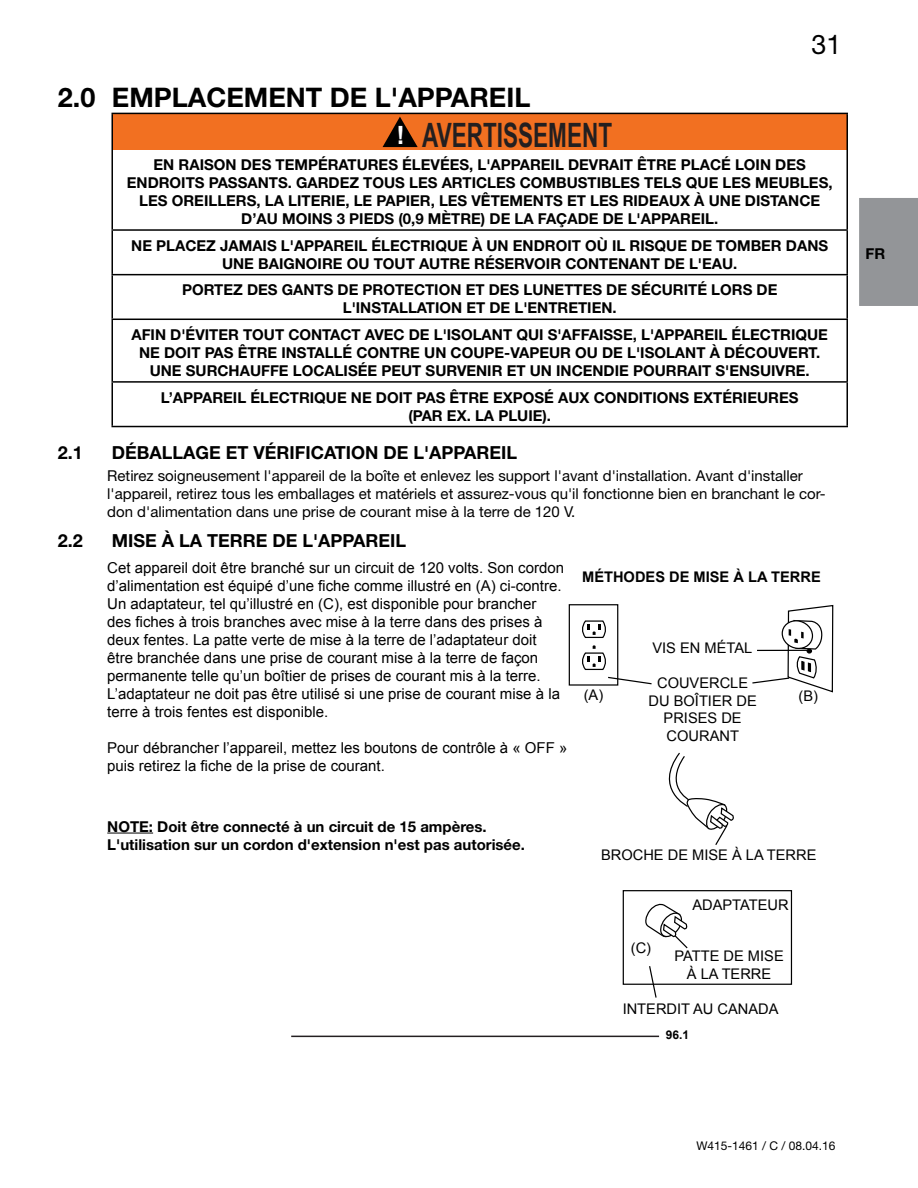
<style>
.page{position:relative;width:918px;height:1188px;background:#fff}
.page>*{position:absolute;margin:0;border:0;box-sizing:border-box;transform-origin:0 0}
.t1{font:700 33.6px "Arial Narrow";color:#231f20;scale:.82 1}
.t2{font:700 27px "Helvetica Neue";color:#000}
.t3{font:27px "Helvetica Neue";color:#000}
.t4{font:700 25.2px "Arial";color:#fff}
.t5{font:700 18px "Helvetica Neue";color:#000}
.t6{font:700 15px/18px "Helvetica Neue";color:#000;text-align:center}
.t7{font:15px/18px "Arial";color:#000}
.t8{font:15px/18px "Helvetica Neue";color:#000}
.t9{font:14.7px/17.5px "Arial";color:#000;text-align:center}
.t10{font:700 14.7px "Arial";color:#000}
.t11{font:12px "Helvetica Neue";color:#000}
.t12{font:700 12px "Arial";color:#000}
.s1{font-family:"Arial";font-size:25.2px;color:#fff}
</style>
<div class="page">
<div style="left:859px;top:198px;width:59px;height:108px;background:#939598"></div>
<div style="left:112px;top:114px;width:734px;height:36px;background:#f27021"></div>
<svg style="left:383px;top:117px;width:35px;height:30px"></svg>
<hr style="left:111px;top:113px;width:737px;height:1px;background:#000">
<hr style="left:111px;top:114px;width:2px;height:115px;background:#000">
<hr style="left:846px;top:114px;width:2px;height:115px;background:#000">
<hr style="left:111px;top:229px;width:737px;height:2px;background:#000">
<hr style="left:111px;top:231px;width:2px;height:43px;background:#000">
<hr style="left:846px;top:231px;width:2px;height:43px;background:#000">
<hr style="left:111px;top:274px;width:737px;height:1px;background:#000">
<hr style="left:111px;top:275px;width:2px;height:44px;background:#000">
<hr style="left:846px;top:275px;width:2px;height:44px;background:#000">
<hr style="left:111px;top:319px;width:737px;height:1px;background:#000">
<hr style="left:111px;top:320px;width:2px;height:61px;background:#000">
<hr style="left:846px;top:320px;width:2px;height:61px;background:#000">
<hr style="left:111px;top:381px;width:737px;height:2px;background:#000">
<hr style="left:111px;top:383px;width:2px;height:43px;background:#000">
<hr style="left:846px;top:383px;width:2px;height:43px;background:#000">
<hr style="left:111px;top:426px;width:737px;height:1px;background:#000">
<hr style="left:291px;top:1036px;width:368px;height:1px;background:#241f21">
<div style="left:569px;top:604px;width:49px;height:82px;border:1px solid #000"></div>
<svg style="left:582px;top:620px;width:24px;height:18px"></svg>
<div style="left:623px;top:890px;width:169px;height:95px;border:1px solid #000"></div>
<svg style="left:752px;top:605px;width:82px;height:88px"></svg>
<svg style="left:582px;top:645px;width:70px;height:40px"></svg>
<svg style="left:645px;top:903px;width:43px;height:46px"></svg>
<svg style="left:648px;top:966px;width:9px;height:32px"></svg>
<svg style="left:668px;top:752px;width:66px;height:93px"></svg>
<hr style="left:107px;top:833px;width:46px;height:1px;background:#000">
<p class="t2" style="left:58px;top:76px;width:474px">2.0 EMPLACEMENT DE L'APPAREIL</p>
<p class="t1" style="left:397px;top:110px;width:265px"><span class="s1">!</span> AVERTISSEMENT</p>
<p class="t3" style="left:811px;top:25px;width:32px">31</p>
<p class="t6" style="left:127px;top:156px;width:707px">EN RAISON DES TEMPÉRATURES ÉLEVÉES, L'APPAREIL DEVRAIT ÊTRE PLACÉ LOIN DES ENDROITS PASSANTS. GARDEZ TOUS LES ARTICLES COMBUSTIBLES TELS QUE LES MEUBLES, LES OREILLERS, LA LITERIE, LE PAPIER, LES VÊTEMENTS ET LES RIDEAUX À UNE DISTANCE D’AU MOINS 3 PIEDS (0,9 MÈTRE) DE LA FAÇADE DE L'APPAREIL.</p>
<p class="t6" style="left:131px;top:237px;width:698px">NE PLACEZ JAMAIS L'APPAREIL ÉLECTRIQUE À UN ENDROIT OÙ IL RISQUE DE TOMBER DANS<br>UNE BAIGNOIRE OU TOUT AUTRE RÉSERVOIR CONTENANT DE L'EAU.</p>
<p class="t6" style="left:182px;top:281px;width:597px">PORTEZ DES GANTS DE PROTECTION ET DES LUNETTES DE SÉCURITÉ LORS DE<br>L'INSTALLATION ET DE L'ENTRETIEN.</p>
<p class="t6" style="left:131px;top:326px;width:698px">AFIN D'ÉVITER TOUT CONTACT AVEC DE L'ISOLANT QUI S'AFFAISSE, L'APPAREIL ÉLECTRIQUE<br>NE DOIT PAS ÊTRE INSTALLÉ CONTRE UN COUPE-VAPEUR OU DE L'ISOLANT À DÉCOUVERT.<br>UNE SURCHAUFFE LOCALISÉE PEUT SURVENIR ET UN INCENDIE POURRAIT S'ENSUIVRE.</p>
<p class="t6" style="left:161px;top:389px;width:639px">L’APPAREIL ÉLECTRIQUE NE DOIT PAS ÊTRE EXPOSÉ AUX CONDITIONS EXTÉRIEURES (PAR EX. LA PLUIE).</p>
<p class="t1" style="left:570px;top:197px;width:259px"><span class="s1">!</span> AVERTISSEMENT</p>
<p class="t4" style="left:616px;top:287px;width:10px">!</p>
<p class="t5" style="left:58px;top:438px;width:27px">2.1</p>
<p class="t5" style="left:112px;top:438px;width:407px">DÉBALLAGE ET VÉRIFICATION DE L'APPAREIL</p>
<p class="t8" style="left:107px;top:468px;width:720px">Retirez soigneusement l'appareil de la boîte et enlevez les support l'avant d'installation. Avant d'installer l'appareil, retirez tous les emballages et matériels et assurez-vous qu'il fonctionne bien en branchant le cor&shy;don d'alimentation dans une prise de courant mise à la terre de 120 V.</p>
<p class="t5" style="left:58px;top:527px;width:27px">2.2</p>
<p class="t5" style="left:112px;top:527px;width:296px">MISE À LA TERRE DE L'APPAREIL</p>
<p class="t7" style="left:107px;top:559px;width:458px">Cet appareil doit être branché sur un circuit de 120 volts. Son cordon d’alimentation est équipé d’une fiche comme illustré en (A) ci-contre.<br>Un adaptateur, tel qu’illustré en (C), est disponible pour brancher des fiches à trois branches avec mise à la terre dans des prises à deux fentes. La patte verte de mise à la terre de l’adaptateur doit être branchée dans une prise de courant mise à la terre de façon permanente telle qu’un boîtier de prises de courant mis à la terre.<br>L’adaptateur ne doit pas être utilisé si une prise de courant mise à la terre à trois fentes est disponible.</p>
<p class="t7" style="left:107px;top:739px;width:462px">Pour débrancher l’appareil, mettez les boutons de contrôle à « OFF » puis retirez la fiche de la prise de courant.</p>
<p class="t10" style="left:582px;top:567px;width:240px">MÉTHODES DE MISE À LA TERRE</p>
<p class="t9" style="left:584px;top:686px;width:21px">(A)</p>
<p class="t9" style="left:652px;top:639px;width:101px">VIS EN MÉTAL</p>
<p class="t9" style="left:649px;top:674px;width:110px">COUVERCLE<br>DU BOÎTIER DE<br>PRISES DE<br>COURANT</p>
<p class="t9" style="left:798px;top:688px;width:21px">(B)</p>
<p class="t6" style="left:107px;top:818px;width:419px;text-align:left">NOTE: Doit être connecté à un circuit de 15 ampères.<br>L'utilisation sur un cordon d'extension n'est pas autorisée.</p>
<p class="t9" style="left:601px;top:846px;width:217px">BROCHE DE MISE À LA TERRE</p>
<p class="t9" style="left:631px;top:939px;width:22px">(C)</p>
<p class="t9" style="left:692px;top:896px;width:98px">ADAPTATEUR</p>
<p class="t9" style="left:674px;top:948px;width:111px">PATTE DE MISE<br>À LA TERRE</p>
<p class="t9" style="left:623px;top:1000px;width:157px">INTERDIT AU CANADA</p>
<p class="t12" style="left:666px;top:1026px;width:25px">96.1</p>
<p class="t6" style="left:865px;top:245px;width:21px">FR</p>
<p class="t11" style="left:696px;top:1137px;width:141px">W415-1461 / C / 08.04.16</p>
</div>
